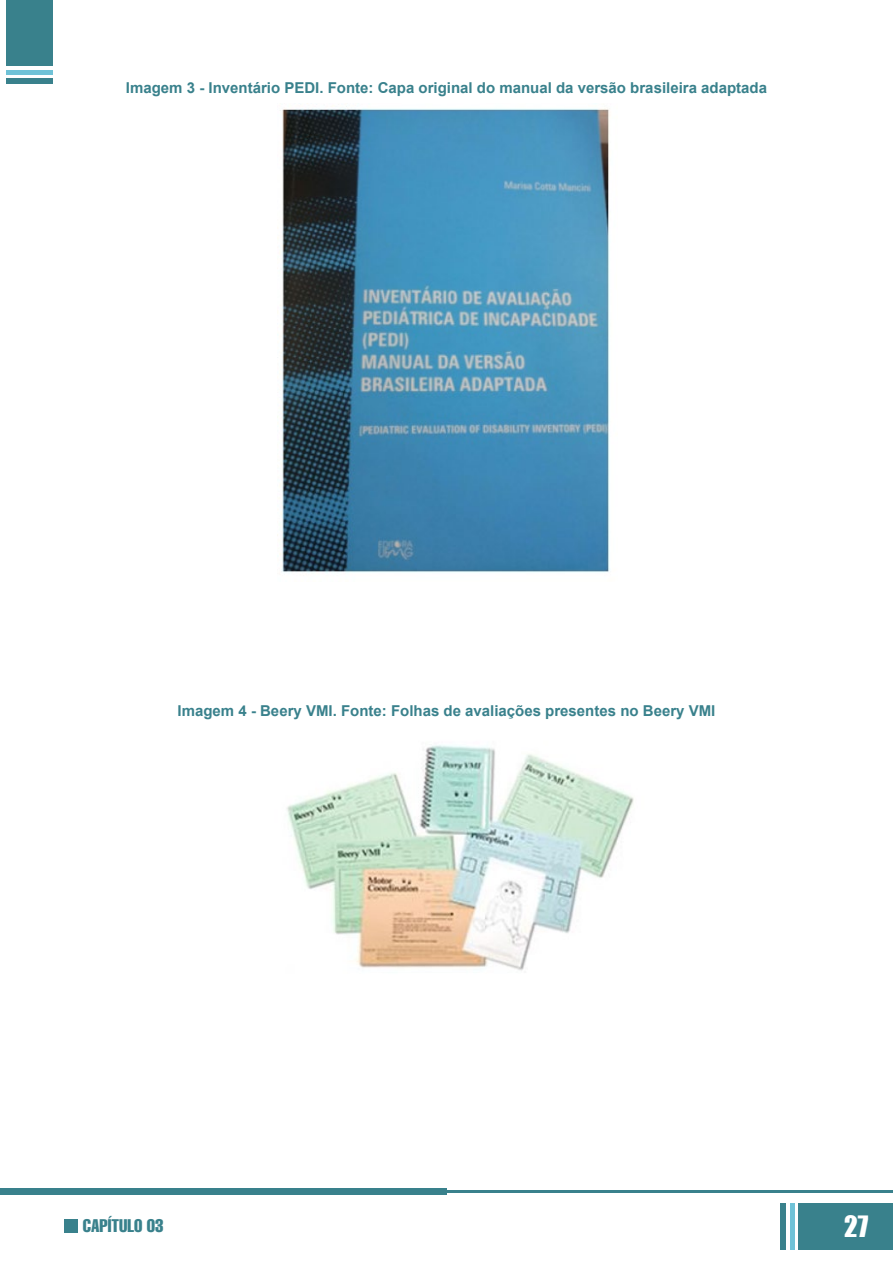
<style>
.page{position:relative;width:893px;height:1263px;background:#fff}
.page>*{position:absolute;margin:0;border:0;box-sizing:border-box;transform-origin:0 0}
.t1{font:27px "Impact";color:#fff}
.t2{font:extra-condensed 18px "Helvetica";color:#39818c}
.t3{font:700 15px "Arial";color:#39818c}
</style>
<div class="page">
<div style="left:798px;top:1203px;width:95px;height:47px;background:#39818c"></div>
<hr style="left:790px;top:1203px;width:4px;height:47px;background:#6fc2d7">
<div style="left:780px;top:1203px;width:6px;height:47px;background:#39818c"></div>
<div style="left:0;top:1188px;width:446px;height:7px;background:#39818c"></div>
<hr style="left:446px;top:1191px;width:447px;height:2px;background:#39818c">
<div style="left:6px;top:0;width:47px;height:66px;background:#39818c"></div>
<div style="left:6px;top:70px;width:47px;height:5px;background:#6fc2d7"></div>
<div style="left:6px;top:78px;width:47px;height:6px;background:#39818c"></div>
<div style="left:65px;top:1219px;width:13px;height:14px;background:#39818c"></div>
<img style="left:277px;top:106px;width:333px;height:467px">
<img style="left:287px;top:745px;width:347px;height:226px">
<p class="t3" style="left:126px;top:77px;width:643px">Imagem 3 - Inventário PEDI. Fonte: Capa original do manual da versão brasileira adaptada</p>
<p class="t3" style="left:178px;top:700px;width:539px">Imagem 4 - Beery VMI. Fonte: Folhas de avaliações presentes no Beery VMI</p>
<p class="t2" style="left:83px;top:1214px;width:82px">CAPÍTULO 03</p>
<h1 class="t1" style="left:844px;top:1206px;width:26px">27</h1>
</div>
